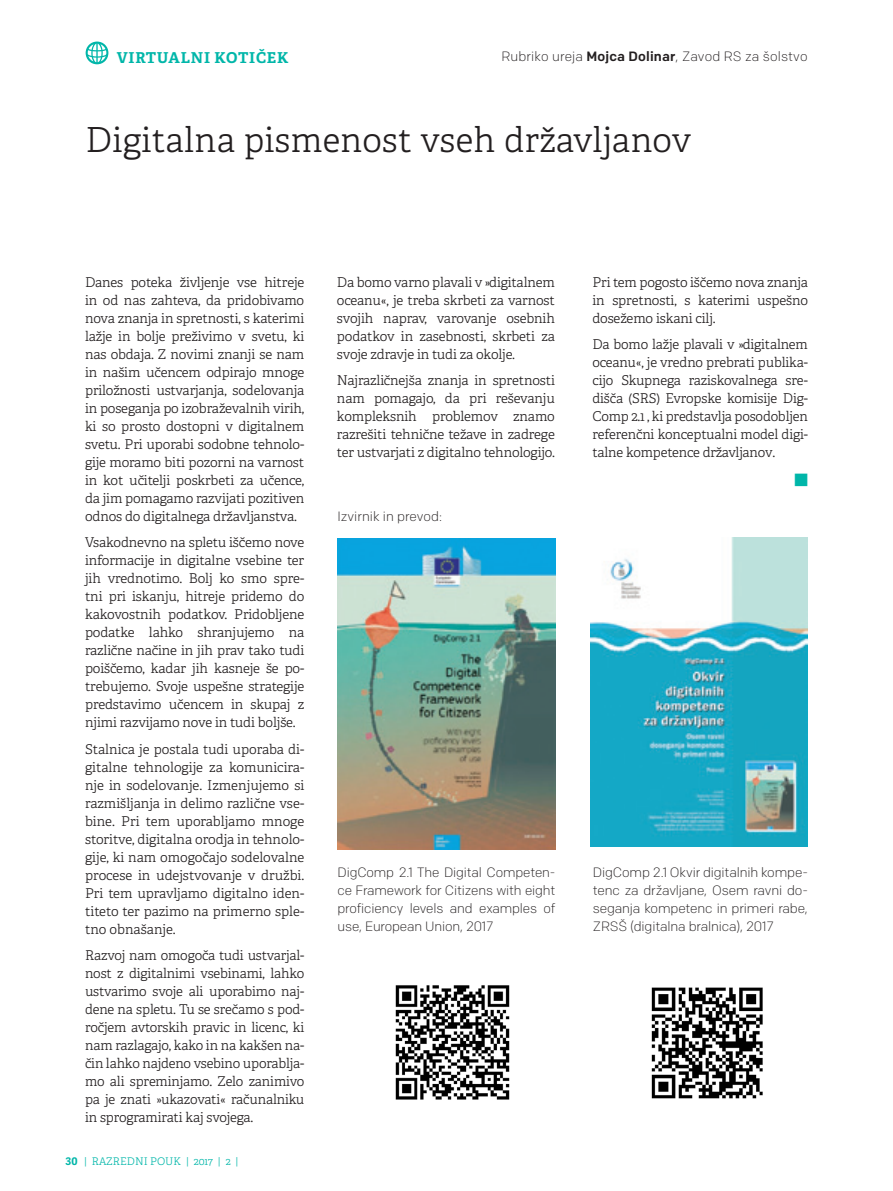
<style>
.page{position:relative;width:893px;height:1191px;background:#fff}
.page>*{position:absolute;margin:0;border:0;box-sizing:border-box;transform-origin:0 0}
.t1{font:300 34.5px "Adelle";letter-spacing:.01em;color:#231f20}
.t2{font:700 15px "Adelle";color:#00b6a9}
.t3{font:300 13.5px/18px "Adelle";letter-spacing:-.01em;color:#231f20;text-align:justify}
.t4{font:300 13.5px/18px "Chrono";letter-spacing:-.01em;color:#231f20;text-align:justify}
.t5{font:300 13.5px "Chrono";letter-spacing:.01em;color:#231f20}
.t6{font:13.5px "Zapf Dingbats IT Cby BT";color:#00b6a9}
.t7{font:300 10.5px "Adelle";color:#00b6a9}
.s1{font-weight:500}
.s2{font-family:"Adelle Sans";font-weight:700}
</style>
<div class="page">
<svg style="left:86px;top:42px;width:22px;height:22px"></svg>
<img style="left:590px;top:537px;width:218px;height:309px">
<img style="left:338px;top:538px;width:217px;height:311px">
<img style="left:395px;top:985px;width:115px;height:115px">
<img style="left:651px;top:987px;width:112px;height:112px">
<p class="t2" style="left:117px;top:48px;width:12px">VIRTUA</p>
<p class="t2" style="left:181px;top:48px;width:45px">LNI KOTIČ</p>
<p class="t2" style="left:267px;top:48px;width:22px">EK</p>
<p class="t5" style="left:501px;top:48px;width:308px">Rubriko ureja <span class="s1">Mojca Dolinar</span>, Zavod RS za šolstvo</p>
<h1 class="t1" style="left:86px;top:119px;width:607px">Digitalna pismenost vseh državljanov</h1>
<p class="t3" style="left:85px;top:273px;width:221px">Danes poteka življenje vse hitreje in od nas zahteva, da pridobivamo nova znanja in spretnosti, s katerimi lažje in bolje preživimo v svetu, ki nas obdaja. Z novimi znanji se nam in našim učencem odpirajo mnoge priložnosti ustvarjanja, sodelovanja in poseganja po izobraževalnih virih, ki so prosto dostopni v digitalnem svetu. Pri uporabi sodobne tehnolo&shy;gije moramo biti pozorni na varnost in kot učitelji poskrbeti za učence, da jim pomagamo razvijati pozitiven odnos do digitalnega državljanstva.</p>
<p class="t3" style="left:85px;top:533px;width:221px">Vsakodnevno na spletu iščemo nove informacije in digitalne vsebine ter jih vrednotimo. Bolj ko smo spre&shy;tni pri iskanju, hitreje pridemo do kakovostnih podatkov. Pridobljene podatke lahko shranjujemo na različne načine in jih prav tako tudi poiščemo, kadar jih kasneje še po&shy;trebujemo. Svoje uspešne strategije predstavimo učencem in skupaj z njimi razvijamo nove in tudi boljše.</p>
<p class="t3" style="left:85px;top:740px;width:221px">Stalnica je postala tudi uporaba di&shy;gitalne tehnologije za komunicira&shy;nje in sodelovanje. Izmenjujemo si razmišljanja in delimo različne vse&shy;bine. Pri tem uporabljamo mnoge storitve, digitalna orodja in tehnolo&shy;gije, ki nam omogočajo sodelovalne procese in udejstvovanje v družbi.<br>Pri tem upravljamo digitalno iden&shy;titeto ter pazimo na primerno sple&shy;tno obnašanje.</p>
<p class="t3" style="left:85px;top:947px;width:221px">Razvoj nam omogoča tudi ustvarjal&shy;nost z digitalnimi vsebinami, lahko ustvarimo svoje ali uporabimo naj&shy;dene na spletu. Tu se srečamo s pod&shy;ročjem avtorskih pravic in licenc, ki nam razlagajo, kako in na kakšen na&shy;čin lahko najdeno vsebino uporablja&shy;mo ali spreminjamo. Zelo zanimivo pa je znati »ukazovati« računalniku in sprogramirati kaj svojega.</p>
<p class="t7" style="left:66px;top:1154px;width:174px"><span class="s2">30</span> | RAZREDNI POUK | 2017 | 2 |</p>
<p class="t3" style="left:337px;top:273px;width:219px">Da bomo varno plavali v »digitalnem oceanu«, je treba skrbeti za varnost svojih naprav, varovanje osebnih podatkov in zasebnosti, skrbeti za svoje zdravje in tudi za okolje.</p>
<p class="t3" style="left:337px;top:372px;width:219px">Najrazličnejša znanja in spretnosti nam pomagajo, da pri reševanju kompleksnih problemov znamo razrešiti tehnične težave in zadrege ter ustvarjati z digitalno tehnologijo.</p>
<p class="t4" style="left:337px;top:507px;width:106px">Izvirnik in prevod:</p>
<p class="t3" style="left:592px;top:273px;width:217px">Pri tem pogosto iščemo nova znanja in spretnosti, s katerimi uspešno dosežemo iskani cilj.</p>
<p class="t3" style="left:592px;top:336px;width:217px">Da bomo lažje plavali v »digitalnem oceanu«, je vredno prebrati publika&shy;cijo Skupnega raziskovalnega sre&shy;dišča (SRS) Evropske komisije Dig-Comp 2.1 , ki predstavlja posodobljen referenčni konceptualni model digi&shy;talne kompetence državljanov.</p>
<p class="t6" style="left:794px;top:473px;width:15px">■</p>
<p class="t4" style="left:338px;top:863px;width:219px">DigComp 2.1 The Digital Competen&shy;ce Framework for Citizens with eight proficiency levels and examples of use, European Union, 2017</p>
<p class="t4" style="left:593px;top:863px;width:217px">DigComp 2.1 Okvir digitalnih kompe&shy;tenc za državljane, Osem ravni do&shy;seganja kompetenc in primeri rabe, ZRSŠ (digitalna bralnica), 2017</p>
</div>
